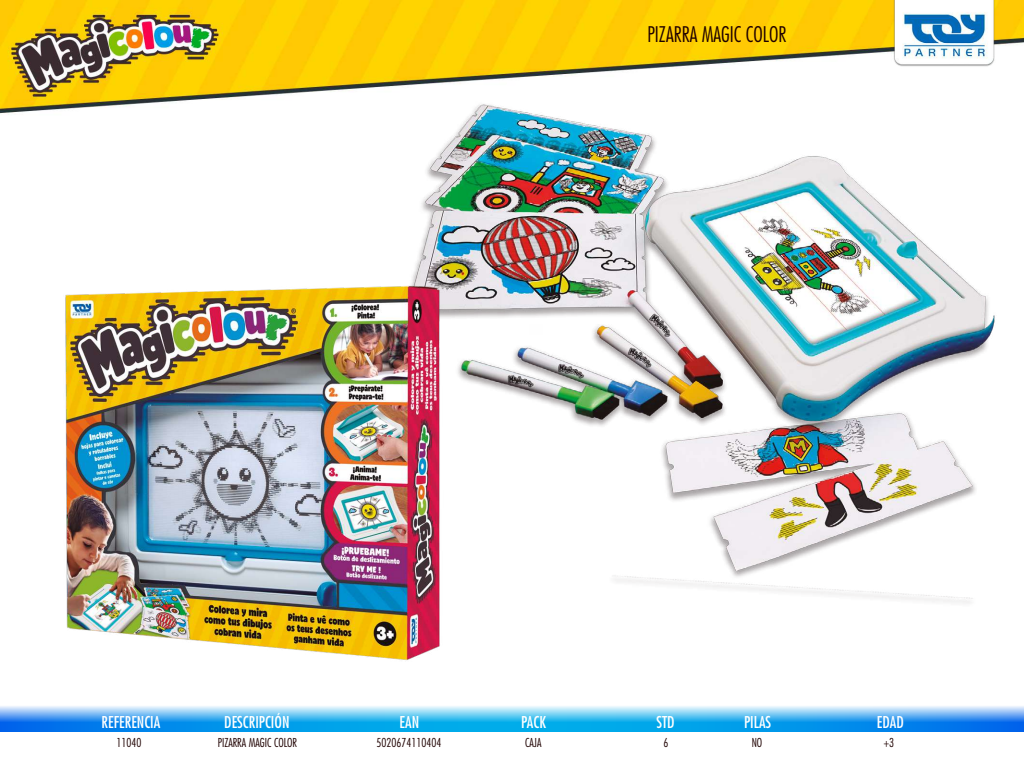
<style>
.page{position:relative;width:1024px;height:768px;background:#fff}
.page>*{position:absolute;margin:0;border:0;box-sizing:border-box;transform-origin:0 0}
.t1{font:300 condensed 21px "Futura";color:#1f0000}
.t2{font:condensed 15.9px "Futura";color:#fff}
.t3{font:300 condensed 12px "Futura";color:#1f0000}
</style>
<div class="page">
<svg style="left:0;top:706px;width:1024px;height:26px;background:#4cb3f0"></svg>
<img style="left:0;top:0;width:1024px;height:114px">
<img style="left:888px;top:0;width:115px;height:91px">
<img style="left:383px;top:91px;width:632px;height:512px">
<img style="left:65px;top:255px;width:400px;height:406px">
<h1 class="t1" style="left:647px;top:22px;width:141px">PIZARRA MAGIC COLOR</h1>
<h2 class="t2" style="left:102px;top:712px;width:60px">REFERENCIA</h2>
<h2 class="t2" style="left:224px;top:712px;width:67px">DESCRIPCIÓN</h2>
<h2 class="t2" style="left:400px;top:712px;width:21px">EAN</h2>
<h2 class="t2" style="left:521px;top:712px;width:26px">PACK</h2>
<h2 class="t2" style="left:657px;top:712px;width:20px">STD</h2>
<h2 class="t2" style="left:744px;top:712px;width:29px">PILAS</h2>
<h2 class="t2" style="left:877px;top:712px;width:28px">EDAD</h2>
<p class="t3" style="left:117px;top:735px;width:26px">11040</p>
<p class="t3" style="left:218px;top:735px;width:81px">PIZARRA MAGIC COLOR</p>
<p class="t3" style="left:377px;top:735px;width:66px">5020674110404</p>
<p class="t3" style="left:525px;top:735px;width:18px">CAJA</p>
<p class="t3" style="left:664px;top:735px;width:6px">6</p>
<p class="t3" style="left:752px;top:735px;width:12px">NO</p>
<p class="t3" style="left:884px;top:735px;width:12px">+3</p>
</div>
